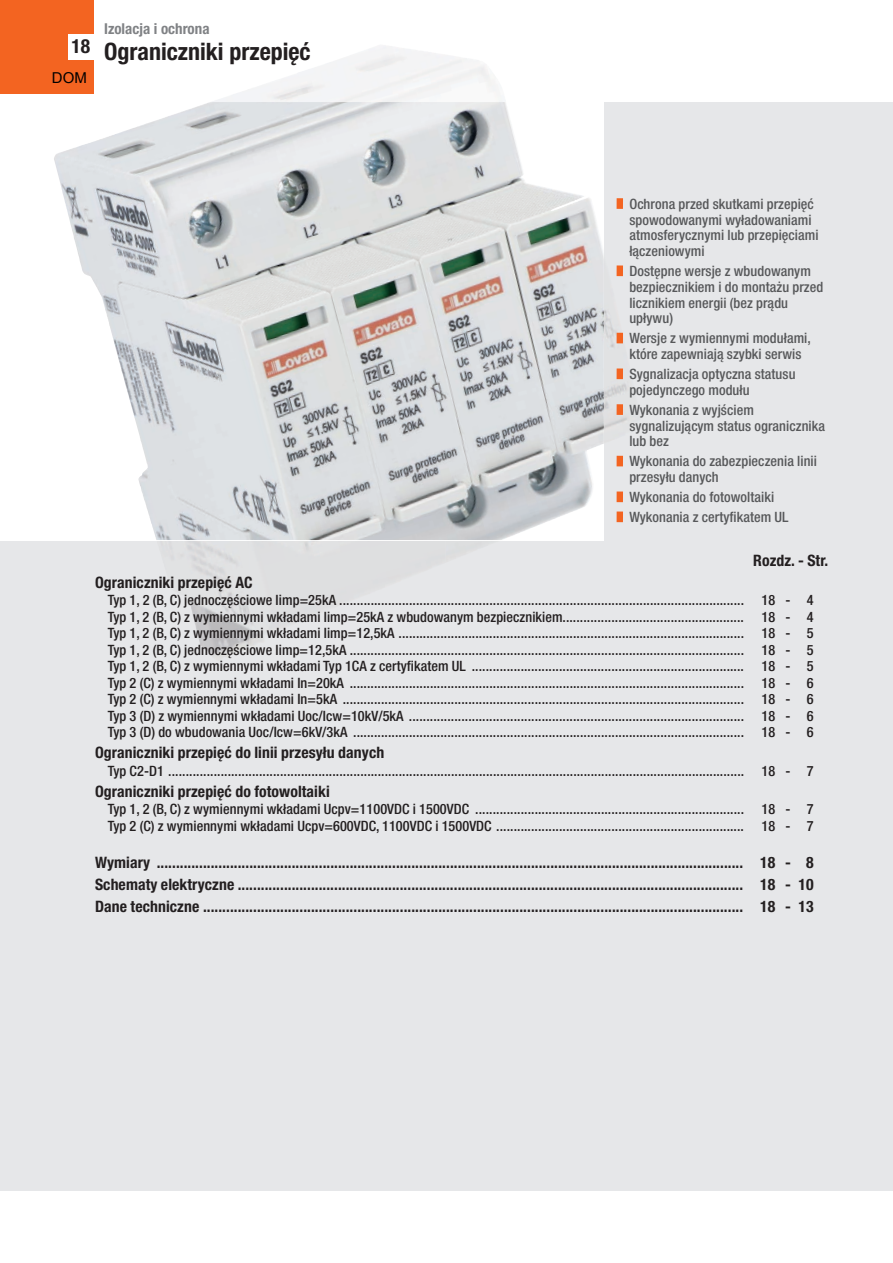
<style>
.page{position:relative;width:893px;height:1263px;background:#fff}
.page>*{position:absolute;margin:0;border:0;box-sizing:border-box;transform-origin:0 0}
.t1{font:700 condensed 24px "Helvetica Neue LT Pro";color:#231f20}
.t2{font:700 condensed 19.5px "Helvetica Neue LT Pro";color:#231f20}
.t3{font:700 condensed 15.75px/22px "Helvetica Neue LT Pro";letter-spacing:.005em;color:#231f20;text-align:justify}
.t4{font:700 condensed 15px "Helvetica Neue LT Pro";color:#808285}
.t5{font:15px "Arial";color:#000}
.t6{font:500 condensed 14.25px/16.5px "Helvetica Neue LT Pro";letter-spacing:.005em;color:#231f20;text-align:justify}
.t7{font:500 condensed 14.25px/15.8px "Helvetica Neue LT Pro";letter-spacing:.005em;color:#57585a}
</style>
<div class="page">
<div style="left:0;top:102px;width:893px;height:1089px;background:#e6e7e9"></div>
<img style="left:138px;top:540px;width:37px;height:20px">
<img style="left:189px;top:540px;width:60px;height:115px">
<img style="left:455px;top:540px;width:68px;height:17px">
<img style="left:604px;top:310px;width:25px;height:157px">
<img style="left:428px;top:540px;width:27px;height:28px">
<img style="left:249px;top:540px;width:85px;height:106px">
<img style="left:350px;top:540px;width:78px;height:43px">
<div style="left:617px;top:198px;width:6px;height:11px;background:#f36421"></div>
<div style="left:617px;top:265px;width:6px;height:11px;background:#f36421"></div>
<div style="left:617px;top:333px;width:6px;height:10px;background:#f36421"></div>
<div style="left:617px;top:368px;width:6px;height:11px;background:#f36421"></div>
<div style="left:617px;top:404px;width:6px;height:11px;background:#f36421"></div>
<div style="left:617px;top:456px;width:6px;height:10px;background:#f36421"></div>
<div style="left:617px;top:491px;width:6px;height:11px;background:#f36421"></div>
<div style="left:617px;top:511px;width:6px;height:11px;background:#f36421"></div>
<div style="left:0;top:0;width:94px;height:94px;background:#f36421"></div>
<div style="left:68px;top:34px;width:28px;height:26px;background:#fff"></div>
<svg style="left:0;top:102px;width:604px;height:438px;fill:#dddfe2"></svg>
<img style="left:65px;top:102px;width:145px;height:49px">
<h2 class="t2" style="left:71px;top:35px;width:20px">18</h2>
<p class="t5" style="left:52px;top:68px;width:36px">DOM</p>
<p class="t4" style="left:104px;top:20px;width:107px">Izolacja i ochrona</p>
<h1 class="t1" style="left:104px;top:37px;width:208px">Ograniczniki przepięć</h1>
<p class="t7" style="left:629px;top:196px;width:191px">Ochrona przed skutkami przepięć spowodowanymi wyładowaniami atmosferycznymi lub przepięciami łączeniowymi</p>
<p class="t7" style="left:629px;top:263px;width:195px">Dostępne wersje z wbudowanym bezpiecznikiem i do montażu przed licznikiem energii (bez prądu upływu)</p>
<p class="t7" style="left:629px;top:330px;width:183px">Wersje z wymiennymi modułami, które zapewniają szybki serwis</p>
<p class="t7" style="left:629px;top:366px;width:168px">Sygnalizacja optyczna statusu pojedynczego modułu</p>
<p class="t7" style="left:629px;top:402px;width:197px">Wykonania z wyjściem sygnalizującym status ogranicznika lub bez</p>
<p class="t7" style="left:629px;top:453px;width:189px">Wykonania do zabezpieczenia linii przesyłu danych</p>
<p class="t7" style="left:629px;top:487px;width:161px;line-height:20px">Wykonania do fotowoltaiki<br>Wykonania z certyfikatem UL</p>
<p class="t3" style="left:753px;top:549px;width:77px">Rozdz. - Str.</p>
<p class="t3" style="left:95px;top:571px;width:159px">Ograniczniki przepięć AC</p>
<p class="t6" style="left:108px;top:592px;width:707px">Typ 1, 2 (B, C) jednoczęściowe Iimp=25kA .................................................................................................................... 18 - 4<br>Typ 1, 2 (B, C) z wymiennymi wkładami Iimp=25kA z wbudowanym bezpiecznikiem.................................................... 18 - 4<br>Typ 1, 2 (B, C) z wymiennymi wkładami Iimp=12,5kA ................................................................................................... 18 - 5<br>Typ 1, 2 (B, C) jednoczęściowe Iimp=12,5kA ................................................................................................................. 18 - 5<br>Typ 1, 2 (B, C) z wymiennymi wkładami Typ 1CA z certyfikatem UL .............................................................................. 18 - 5<br>Typ 2 (C) z wymiennymi wkładami In=20kA ................................................................................................................. 18 - 6<br>Typ 2 (C) z wymiennymi wkładami In=5kA ................................................................................................................... 18 - 6<br>Typ 3 (D) z wymiennymi wkładami Uoc/Icw=10kV/5kA ................................................................................................ 18 - 6<br>Typ 3 (D) do wbudowania Uoc/Icw=6kV/3kA ................................................................................................................ 18 - 6</p>
<p class="t3" style="left:95px;top:741px;width:291px">Ograniczniki przepięć do linii przesyłu danych</p>
<p class="t6" style="left:108px;top:762px;width:707px">Typ C2-D1 ..................................................................................................................................................................... 18 - 7</p>
<p class="t3" style="left:95px;top:780px;width:236px">Ograniczniki przepięć do fotowoltaiki</p>
<p class="t6" style="left:108px;top:801px;width:707px">Typ 1, 2 (B, C) z wymiennymi wkładami Ucpv=1100VDC i 1500VDC ............................................................................. 18 - 7<br>Typ 2 (C) z wymiennymi wkładami Ucpv=600VDC, 1100VDC i 1500VDC ....................................................................... 18 - 7</p>
<p class="t3" style="left:95px;top:851px;width:720px">Wymiary ........................................................................................................................................................ 18 - 8<br>Schematy elektryczne ................................................................................................................................... 18 - 10<br>Dane techniczne ............................................................................................................................................ 18 - 13</p>
</div>
